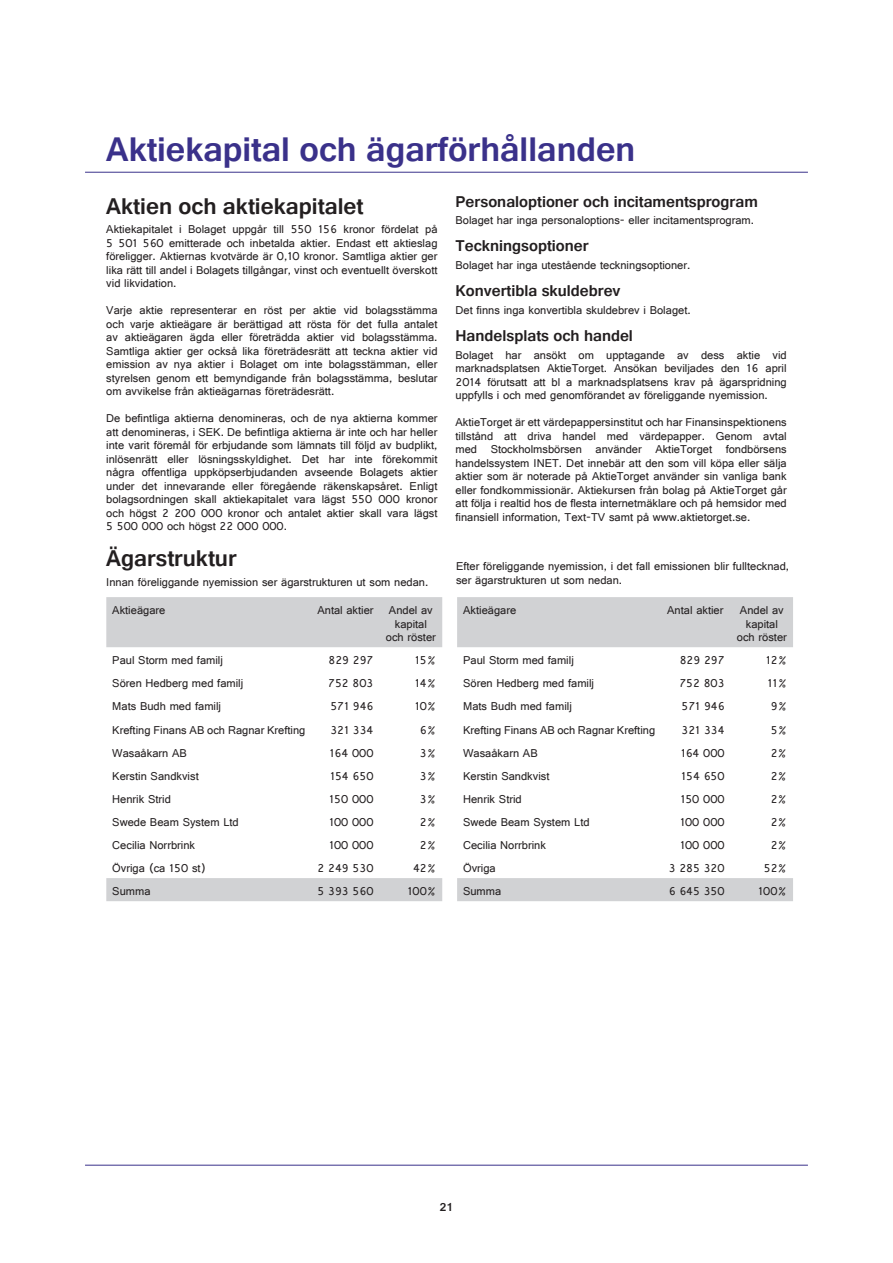
<style>
.page{position:relative;width:893px;height:1263px;background:#fff}
.page>*{position:absolute;margin:0;border:0;box-sizing:border-box;transform-origin:0 0}
.t1{font:700 36px "Gautami";color:#3a318a}
.t2{font:700 24px "Gautami";color:#231f20}
.t3{font:700 16.5px "Gautami";color:#231f20}
.t4{font:12px/13.5px "Gautami";color:#231f20;text-align:justify}
.t5{font:700 12px "Gautami";color:#231f20}
</style>
<div class="page">
<svg style="left:106px;top:597px;width:336px;height:304px"></svg>
<hr style="left:85px;top:172px;width:723px;height:1px;background:#3a318a">
<hr style="left:85px;top:1165px;width:723px;height:1px;background:#3a318a">
<svg style="left:457px;top:597px;width:336px;height:304px"></svg>
<h1 class="t1" style="left:106px;top:127px;width:530px">Aktiekapital och ägarförhållanden</h1>
<h2 class="t2" style="left:106px;top:191px;width:259px">Aktien och aktiekapitalet</h2>
<p class="t4" style="left:106px;top:222px;width:333px">Aktiekapitalet i Bolaget uppgår till 550 156 kronor fördelat på 5 501 560 emitterade och inbetalda aktier. Endast ett aktieslag föreligger. Aktiernas kvotvärde är 0,10 kronor. Samtliga aktier ger lika rätt till andel i Bolagets tillgångar, vinst och eventuellt överskott vid likvidation.</p>
<p class="t4" style="left:106px;top:303px;width:333px">Varje aktie representerar en röst per aktie vid bolagsstämma och varje aktieägare är berättigad att rösta för det fulla antalet av aktieägaren ägda eller företrädda aktier vid bolagsstämma.<br>Samtliga aktier ger också lika företrädesrätt att teckna aktier vid emission av nya aktier i Bolaget om inte bolagsstämman, eller styrelsen genom ett bemyndigande från bolagsstämma, beslutar om avvikelse från aktieägarnas företrädesrätt.</p>
<p class="t4" style="left:106px;top:411px;width:333px">De befintliga aktierna denomineras, och de nya aktierna kommer att denomineras, i SEK. De befintliga aktierna är inte och har heller inte varit föremål för erbjudande som lämnats till följd av budplikt, inlösenrätt eller lösningsskyldighet. Det har inte förekommit några offentliga uppköpserbjudanden avseende Bolagets aktier under det innevarande eller föregående räkenskapsåret. Enligt bolagsordningen skall aktiekapitalet vara lägst 550 000 kronor och högst 2 200 000 kronor och antalet aktier skall vara lägst 5 500 000 och högst 22 000 000.</p>
<h2 class="t2" style="left:106px;top:544px;width:132px">Ägarstruktur</h2>
<p class="t4" style="left:106px;top:575px;width:323px">Innan föreliggande nyemission ser ägarstrukturen ut som nedan.</p>
<h3 class="t3" style="left:455px;top:191px;width:304px">Personaloptioner och incitamentsprogram</h3>
<p class="t4" style="left:455px;top:213px;width:300px">Bolaget har inga personaloptions- eller incitamentsprogram.</p>
<h3 class="t3" style="left:455px;top:236px;width:135px">Teckningsoptioner</h3>
<p class="t4" style="left:455px;top:258px;width:236px">Bolaget har inga utestående teckningsoptioner.</p>
<h3 class="t3" style="left:455px;top:281px;width:167px">Konvertibla skuldebrev</h3>
<p class="t4" style="left:455px;top:303px;width:237px">Det finns inga konvertibla skuldebrev i Bolaget.</p>
<h3 class="t3" style="left:455px;top:325px;width:179px">Handelsplats och handel</h3>
<p class="t4" style="left:455px;top:348px;width:333px">Bolaget har ansökt om upptagande av dess aktie vid marknadsplatsen AktieTorget. Ansökan beviljades den 16 april 2014 förutsatt att bl a marknadsplatsens krav på ägarspridning uppfylls i och med genomförandet av föreliggande nyemission.</p>
<p class="t4" style="left:455px;top:415px;width:333px">AktieTorget är ett värdepappersinstitut och har Finansinspektionens tillstånd att driva handel med värdepapper. Genom avtal med Stockholmsbörsen använder AktieTorget fondbörsens handelssystem INET. Det innebär att den som vill köpa eller sälja aktier som är noterade på AktieTorget använder sin vanliga bank eller fondkommissionär. Aktiekursen från bolag på AktieTorget går att följa i realtid hos de flesta internetmäklare och på hemsidor med finansiell information, Text-TV samt på www.aktietorget.se.</p>
<p class="t4" style="left:456px;top:559px;width:335px">Efter föreliggande nyemission, i det fall emissionen blir fulltecknad, ser ägarstrukturen ut som nedan.</p>
<p class="t4" style="left:112px;top:603px;width:55px">Aktieägare</p>
<p class="t4" style="left:317px;top:603px;width:58px">Antal aktier</p>
<p class="t4" style="left:386px;top:603px;width:51px;text-align:center">Andel av kapital och röster</p>
<p class="t4" style="left:112px;top:653px;width:112px">Paul Storm med familj</p>
<p class="t4" style="left:328px;top:653px;width:47px">829 297</p>
<p class="t4" style="left:415px;top:653px;width:23px">15%</p>
<p class="t4" style="left:112px;top:676px;width:133px">Sören Hedberg med familj</p>
<p class="t4" style="left:328px;top:676px;width:47px">752 803</p>
<p class="t4" style="left:415px;top:676px;width:23px">14%</p>
<p class="t4" style="left:112px;top:700px;width:110px">Mats Budh med familj</p>
<p class="t4" style="left:330px;top:700px;width:45px">571 946</p>
<p class="t4" style="left:415px;top:700px;width:23px">10%</p>
<p class="t4" style="left:112px;top:723px;width:195px">Krefting Finans AB och Ragnar Krefting</p>
<p class="t4" style="left:330px;top:723px;width:45px">321 334</p>
<p class="t4" style="left:420px;top:723px;width:18px">6%</p>
<p class="t4" style="left:112px;top:746px;width:76px">Wasaåkarn AB</p>
<p class="t4" style="left:330px;top:746px;width:45px">164 000</p>
<p class="t4" style="left:420px;top:746px;width:18px">3%</p>
<p class="t4" style="left:112px;top:769px;width:88px">Kerstin Sandkvist</p>
<p class="t4" style="left:330px;top:769px;width:45px">154 650</p>
<p class="t4" style="left:420px;top:769px;width:18px">3%</p>
<p class="t4" style="left:112px;top:792px;width:60px">Henrik Strid</p>
<p class="t4" style="left:329px;top:792px;width:46px">150 000</p>
<p class="t4" style="left:420px;top:792px;width:18px">3%</p>
<p class="t4" style="left:112px;top:815px;width:128px">Swede Beam System Ltd</p>
<p class="t4" style="left:329px;top:815px;width:46px">100 000</p>
<p class="t4" style="left:420px;top:815px;width:18px">2%</p>
<p class="t4" style="left:112px;top:838px;width:84px">Cecilia Norrbrink</p>
<p class="t4" style="left:329px;top:838px;width:46px">100 000</p>
<p class="t4" style="left:420px;top:838px;width:18px">2%</p>
<p class="t4" style="left:112px;top:861px;width:95px">Övriga (ca 150 st)</p>
<p class="t4" style="left:318px;top:861px;width:57px">2 249 530</p>
<p class="t4" style="left:413px;top:861px;width:25px">42%</p>
<p class="t4" style="left:112px;top:884px;width:40px">Summa</p>
<p class="t4" style="left:318px;top:884px;width:57px">5 393 560</p>
<p class="t4" style="left:408px;top:884px;width:30px">100%</p>
<p class="t4" style="left:463px;top:603px;width:55px">Aktieägare</p>
<p class="t4" style="left:667px;top:603px;width:58px">Antal aktier</p>
<p class="t4" style="left:737px;top:603px;width:51px;text-align:center">Andel av kapital och röster</p>
<p class="t4" style="left:463px;top:653px;width:112px">Paul Storm med familj</p>
<p class="t4" style="left:680px;top:653px;width:47px">829 297</p>
<p class="t4" style="left:766px;top:653px;width:23px">12%</p>
<p class="t4" style="left:463px;top:676px;width:133px">Sören Hedberg med familj</p>
<p class="t4" style="left:679px;top:676px;width:47px">752 803</p>
<p class="t4" style="left:768px;top:676px;width:21px">11%</p>
<p class="t4" style="left:463px;top:700px;width:110px">Mats Budh med familj</p>
<p class="t4" style="left:681px;top:700px;width:45px">571 946</p>
<p class="t4" style="left:771px;top:700px;width:18px">9%</p>
<p class="t4" style="left:463px;top:723px;width:194px">Krefting Finans AB och Ragnar Krefting</p>
<p class="t4" style="left:681px;top:723px;width:45px">321 334</p>
<p class="t4" style="left:771px;top:723px;width:18px">5%</p>
<p class="t4" style="left:463px;top:746px;width:76px">Wasaåkarn AB</p>
<p class="t4" style="left:681px;top:746px;width:45px">164 000</p>
<p class="t4" style="left:771px;top:746px;width:18px">2%</p>
<p class="t4" style="left:463px;top:769px;width:88px">Kerstin Sandkvist</p>
<p class="t4" style="left:681px;top:769px;width:45px">154 650</p>
<p class="t4" style="left:771px;top:769px;width:18px">2%</p>
<p class="t4" style="left:463px;top:792px;width:60px">Henrik Strid</p>
<p class="t4" style="left:680px;top:792px;width:46px">150 000</p>
<p class="t4" style="left:771px;top:792px;width:18px">2%</p>
<p class="t4" style="left:463px;top:815px;width:128px">Swede Beam System Ltd</p>
<p class="t4" style="left:680px;top:815px;width:46px">100 000</p>
<p class="t4" style="left:771px;top:815px;width:18px">2%</p>
<p class="t4" style="left:463px;top:838px;width:84px">Cecilia Norrbrink</p>
<p class="t4" style="left:680px;top:838px;width:46px">100 000</p>
<p class="t4" style="left:771px;top:838px;width:18px">2%</p>
<p class="t4" style="left:463px;top:861px;width:34px">Övriga</p>
<p class="t4" style="left:669px;top:861px;width:57px">3 285 320</p>
<p class="t4" style="left:764px;top:861px;width:25px">52%</p>
<p class="t4" style="left:463px;top:884px;width:40px">Summa</p>
<p class="t4" style="left:669px;top:884px;width:57px">6 645 350</p>
<p class="t4" style="left:758px;top:884px;width:30px">100%</p>
<p class="t5" style="left:440px;top:1200px;width:15px">21</p>
</div>
